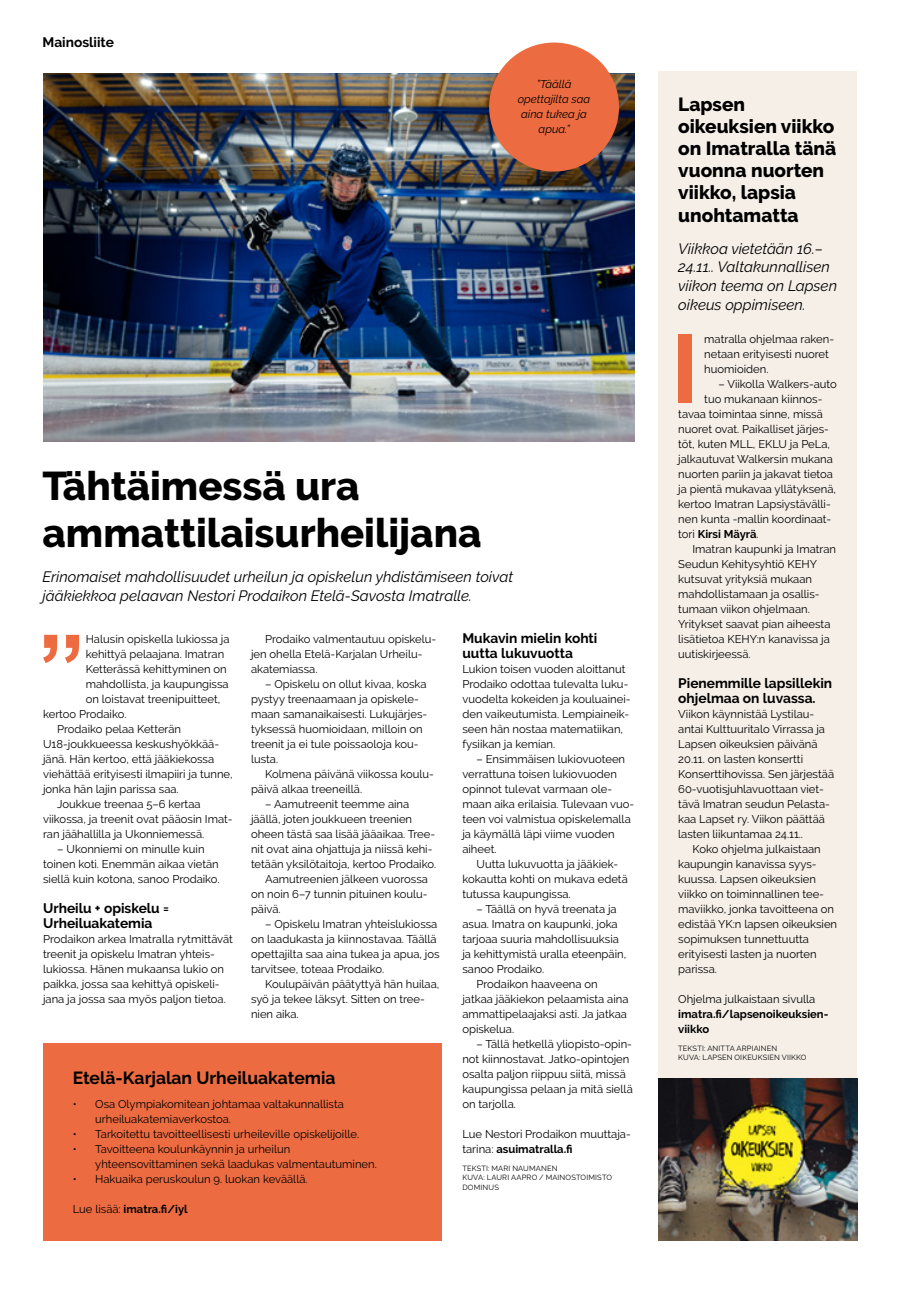
<style>
.page{position:relative;width:900px;height:1294px;background:#fff}
.page>*{position:absolute;margin:0;border:0;box-sizing:border-box;transform-origin:0 0}
.P_leipis_ANGF{font:700 95.75px "Raleway";color:#ed6b41}
.P_leipis_ANGF-2{font:700 95.12px "Arial";color:#ed6b41}
.t1{font:800 40px/46.2px "Raleway";color:#000}
.t2{font:800 19px/22.1px "Raleway";color:#000}
.P_väliotsikko{font:700 17.5px "Raleway";color:#000}
.t3{font:italic 15px/18.8px "Raleway";color:#000}
.P_väliotsikko-2{font:700 13.75px/15px "Raleway";color:#000}
.P_leipis_sisennys{font:11.25px/15px "Raleway";color:#000}
.P_leipis{font:11.25px/15px "Raleway";color:#000}
.P_leipis_ANGF-3{font:11.25px/15px "Raleway";color:#000}
.P_leipis_sisennys-2{font:700 11.25px/15px "Raleway";color:#000}
.t4{font:italic 11.25px/15px "Raleway";color:#000;text-align:center}
.teksti_kuvat{font:7.5px/10px "Raleway";letter-spacing:.025em;color:#000}
.s1{font-weight:400}
.s2{font-weight:700}
</style>
<div class="page">
<div style="left:658px;top:71px;width:199px;height:1007px;background:#f5efe8"></div>
<img style="left:43px;top:73px;width:591px;height:368px">
<div style="left:43px;top:1043px;width:398px;height:197px;background:#ed6b41"></div>
<div style="left:489px;top:43px;width:130px;height:128px;background:#ed6b41;border-radius:50%"></div>
<img style="left:658px;top:1078px;width:199px;height:162px">
<p class="P_väliotsikko-2" style="left:43px;top:35px;width:73px">Mainosliite</p>
<p class="t4" style="left:518px;top:76px;width:74px">”Täällä opettajilta saa aina tukea ja apua.”</p>
<p class="t1" style="left:43px;top:463px;width:441px">Tähtäimessä ura ammattilaisurheilijana</p>
<p class="t3" style="left:42px;top:567px;width:472px">Erinomaiset mahdollisuudet urheilun ja opiskelun yhdistämiseen toivat jääkiekkoa pelaavan Nestori Prodaikon Etelä-Savosta Imatralle.</p>
<p class="P_leipis_ANGF-2" style="left:38px;top:602px;width:49px">”</p>
<p class="P_leipis_ANGF-3" style="left:86px;top:631px;width:145px">Halusin opiskella lukiossa ja</p>
<p class="P_leipis_ANGF-3" style="left:86px;top:646px;width:140px">kehittyä pelaajana. Imatran</p>
<p class="P_leipis_ANGF-3" style="left:86px;top:661px;width:142px">Ketterässä kehittyminen on</p>
<p class="P_leipis_ANGF-3" style="left:86px;top:676px;width:144px">mahdollista, ja kaupungissa</p>
<p class="P_leipis_ANGF-3" style="left:86px;top:691px;width:136px">on loistavat treenipuitteet,</p>
<p class="P_leipis_ANGF-3" style="left:43px;top:706px;width:85px">kertoo Prodaiko.</p>
<p class="P_leipis_sisennys" style="left:43px;top:721px;width:191px;text-indent:14px">Prodaiko pelaa Ketterän U18-joukkueessa keskushyökkää&shy;jänä. Hän kertoo, että jääkiekossa viehättää erityisesti ilmapiiri ja tunne, jonka hän lajin parissa saa.</p>
<p class="P_leipis_sisennys" style="left:43px;top:796px;width:191px;text-indent:14px">Joukkue treenaa 5–6 kertaa viikossa, ja treenit ovat pääosin Imat&shy;ran jäähallilla ja Ukonniemessä.</p>
<p class="P_leipis_sisennys" style="left:43px;top:841px;width:178px;text-align:center">– Ukonniemi on minulle kuin toinen koti. Enemmän aikaa vietän siellä kuin kotona, sanoo Prodaiko.</p>
<p class="P_väliotsikko-2" style="left:43px;top:900px;width:128px">Urheilu + opiskelu =<br>Urheiluakatemia</p>
<p class="P_leipis_sisennys" style="left:43px;top:931px;width:191px">Prodaikon arkea Imatralla rytmittävät treenit ja opiskelu Imatran yhteis&shy;lukiossa. Hänen mukaansa lukio on paikka, jossa saa kehittyä opiskeli&shy;jana ja jossa saa myös paljon tietoa.</p>
<p class="P_leipis_sisennys" style="left:251px;top:631px;width:187px;text-indent:14px">Prodaiko valmentautuu opiskelu&shy;jen ohella Etelä-Karjalan Urheilu&shy;akatemiassa.</p>
<p class="P_leipis_sisennys" style="left:251px;top:676px;width:178px;text-indent:14px">– Opiskelu on ollut kivaa, koska pystyy treenaamaan ja opiskele&shy;maan samanaikaisesti. Lukujärjes&shy;tyksessä huomioidaan, milloin on treenit ja ei tule poissaoloja kou&shy;lusta.</p>
<p class="P_leipis_sisennys" style="left:251px;top:766px;width:184px;text-indent:14px">Kolmena päivänä viikossa koulu&shy;päivä alkaa treeneillä.</p>
<p class="P_leipis_sisennys" style="left:251px;top:796px;width:187px;text-indent:14px">– Aamutreenit teemme aina jäällä, joten joukkueen treenien oheen tästä saa lisää jääaikaa. Tree&shy;nit ovat aina ohjattuja ja niissä kehi&shy;tetään yksilötaitoja, kertoo Prodaiko.</p>
<p class="P_leipis_sisennys" style="left:251px;top:871px;width:179px;text-align:justify;text-indent:14px">Aamutreenien jälkeen vuorossa on noin 6–7 tunnin pituinen koulu&shy;päivä.</p>
<p class="P_leipis_sisennys" style="left:251px;top:916px;width:190px;text-indent:14px">– Opiskelu Imatran yhteislukiossa on laadukasta ja kiinnostavaa. Täällä opettajilta saa aina tukea ja apua, jos tarvitsee, toteaa Prodaiko.</p>
<p class="P_leipis_sisennys" style="left:251px;top:976px;width:190px;text-indent:14px">Koulupäivän päätyttyä hän huilaa, syö ja tekee läksyt. Sitten on tree&shy;nien aika.</p>
<p class="P_väliotsikko" style="left:73px;top:1067px;width:264px">Etelä-Karjalan Urheiluakatemia</p>
<p class="P_leipis_sisennys" style="left:95px;top:1096px;width:250px;text-indent:-22px">• Osa Olympiakomitean johtamaa valtakunnallista urheiluakatemiaverkostoa.</p>
<p class="P_leipis_sisennys" style="left:73px;top:1126px;width:288px">• Tarkoitettu tavoitteellisesti urheileville opiskelijoille.</p>
<p class="P_leipis_sisennys" style="left:95px;top:1141px;width:283px;text-indent:-22px">• Tavoitteena koulunkäynnin ja urheilun yhteensovittaminen sekä laadukas valmentautuminen.</p>
<p class="P_leipis_sisennys" style="left:73px;top:1171px;width:236px">• Hakuaika peruskoulun 9. luokan keväällä.</p>
<p class="P_leipis_sisennys-2" style="left:73px;top:1201px;width:117px"><span class="s1">Lue lisää:</span> imatra.fi/iyl</p>
<p class="P_väliotsikko-2" style="left:462px;top:630px;width:136px">Mukavin mielin kohti uutta lukuvuotta</p>
<p class="P_leipis_sisennys" style="left:462px;top:661px;width:170px">Lukion toisen vuoden aloittanut<br>Prodaiko odottaa tulevalta luku&shy;vuodelta kokeiden ja kouluainei&shy;den vaikeutumista. Lempiaineik&shy;seen hän nostaa matematiikan, fysiikan ja kemian.</p>
<p class="P_leipis_sisennys" style="left:462px;top:751px;width:173px;text-indent:14px">– Ensimmäisen lukiovuoteen verrattuna toisen lukiovuoden opinnot tulevat varmaan ole&shy;maan aika erilaisia. Tulevaan vuo&shy;teen voi valmistua opiskelemalla ja käymällä läpi viime vuoden aiheet.</p>
<p class="P_leipis_sisennys" style="left:462px;top:856px;width:167px;text-indent:14px">Uutta lukuvuotta ja jääkiek&shy;kokautta kohti on mukava edetä tutussa kaupungissa.</p>
<p class="P_leipis_sisennys" style="left:462px;top:901px;width:165px;text-indent:14px">– Täällä on hyvä treenata ja asua. Imatra on kaupunki, joka tarjoaa suuria mahdollisuuksia ja kehittymistä uralla eteenpäin, sanoo Prodaiko.</p>
<p class="P_leipis_sisennys" style="left:462px;top:976px;width:168px;text-indent:14px">Prodaikon haaveena on jatkaa jääkiekon pelaamista aina ammattipelaajaksi asti. Ja jatkaa opiskelua.</p>
<p class="P_leipis_sisennys" style="left:462px;top:1036px;width:172px;text-indent:14px">– Tällä hetkellä yliopisto-opin&shy;not kiinnostavat. Jatko-opintojen osalta paljon riippuu siitä, missä kaupungissa pelaan ja mitä siellä on tarjolla.</p>
<p class="P_leipis_sisennys" style="left:462px;top:1126px;width:170px">Lue Nestori Prodaikon muuttaja&shy;tarina: <span class="s2">asuimatralla.fi</span></p>
<p class="teksti_kuvat" style="left:462px;top:1163px;width:97px">TEKSTI: MARI NAUMANEN</p>
<p class="teksti_kuvat" style="left:462px;top:1172px;width:151px">KUVA: LAURI AAPRO / MAINOSTOIMISTO<br>DOMINUS</p>
<p class="t2" style="left:678px;top:93px;width:160px">Lapsen oikeuksien viikko on Imatralla tänä vuonna nuorten viikko, lapsia unohtamatta</p>
<p class="t3" style="left:678px;top:239px;width:160px">Viikkoa vietetään 16.–<br>24.11.. Valtakunnallisen viikon teema on Lapsen oikeus oppimiseen.</p>
<p class="P_leipis_ANGF" style="left:671px;top:314px;width:29px">I</p>
<p class="P_leipis_ANGF-3" style="left:704px;top:331px;width:131px">matralla ohjelmaa raken&shy;netaan erityisesti nuoret huomioiden.</p>
<p class="P_leipis_sisennys" style="left:718px;top:376px;width:120px">– Viikolla Walkers-auto</p>
<p class="P_leipis_sisennys" style="left:704px;top:391px;width:120px">tuo mukanaan kiinnos-</p>
<p class="P_leipis_sisennys" style="left:678px;top:406px;width:146px">tavaa toimintaa sinne, missä</p>
<p class="P_leipis_sisennys" style="left:678px;top:421px;width:152px">nuoret ovat. Paikalliset järjes-</p>
<p class="P_leipis_sisennys" style="left:678px;top:436px;width:153px">töt, kuten MLL, EKLU ja PeLa,</p>
<p class="P_leipis_sisennys" style="left:678px;top:451px;width:156px">jalkautuvat Walkersin mukana</p>
<p class="P_leipis_sisennys" style="left:678px;top:466px;width:156px">nuorten pariin ja jakavat tietoa</p>
<p class="P_leipis_sisennys" style="left:678px;top:481px;width:159px">ja pientä mukavaa yllätyksenä,</p>
<p class="P_leipis_sisennys" style="left:678px;top:496px;width:154px">kertoo Imatran Lapsiystävälli-</p>
<p class="P_leipis_sisennys" style="left:678px;top:511px;width:155px">nen kunta -mallin koordinaat-</p>
<p class="P_leipis_sisennys-2" style="left:678px;top:526px;width:82px"><span class="s1">tori</span> Kirsi Mäyrä<span class="s1">.</span></p>
<p class="P_leipis_sisennys" style="left:678px;top:541px;width:159px;text-indent:14px">Imatran kaupunki ja Imatran<br>Seudun Kehitysyhtiö KEHY kutsuvat yrityksiä mukaan mahdollistamaan ja osallis&shy;tumaan viikon ohjelmaan.<br>Yritykset saavat pian aiheesta lisätietoa KEHY:n kanavissa ja uutiskirjeessä.</p>
<p class="P_väliotsikko-2" style="left:678px;top:675px;width:155px">Pienemmille lapsillekin ohjelmaa on luvassa.</p>
<p class="P_leipis" style="left:678px;top:706px;width:157px">Viikon käynnistää Lystilau&shy;antai Kulttuuritalo Virrassa ja<br>Lapsen oikeuksien päivänä<br>20.11. on lasten konsertti<br>Konserttihovissa. Sen järjestää<br>60-vuotisjuhlavuottaan viet&shy;tävä Imatran seudun Pelasta&shy;kaa Lapset ry. Viikon päättää lasten liikuntamaa 24.11..</p>
<p class="P_leipis_sisennys" style="left:678px;top:841px;width:160px;text-indent:14px">Koko ohjelma julkaistaan kaupungin kanavissa syys&shy;kuussa. Lapsen oikeuksien viikko on toiminnallinen tee&shy;maviikko, jonka tavoitteena on edistää YK:n lapsen oikeuksien sopimuksen tunnettuutta erityisesti lasten ja nuorten parissa.</p>
<p class="P_leipis_sisennys-2" style="left:678px;top:991px;width:152px"><span class="s1">Ohjelma julkaistaan sivulla </span>imatra.fi/lapsenoikeuksien&shy;viikko</p>
<p class="teksti_kuvat" style="left:678px;top:1043px;width:101px">TEKSTI: ANITTA ARPIAINEN</p>
<p class="teksti_kuvat" style="left:678px;top:1052px;width:130px">KUVA: LAPSEN OIKEUKSIEN VIIKKO</p>
</div>
